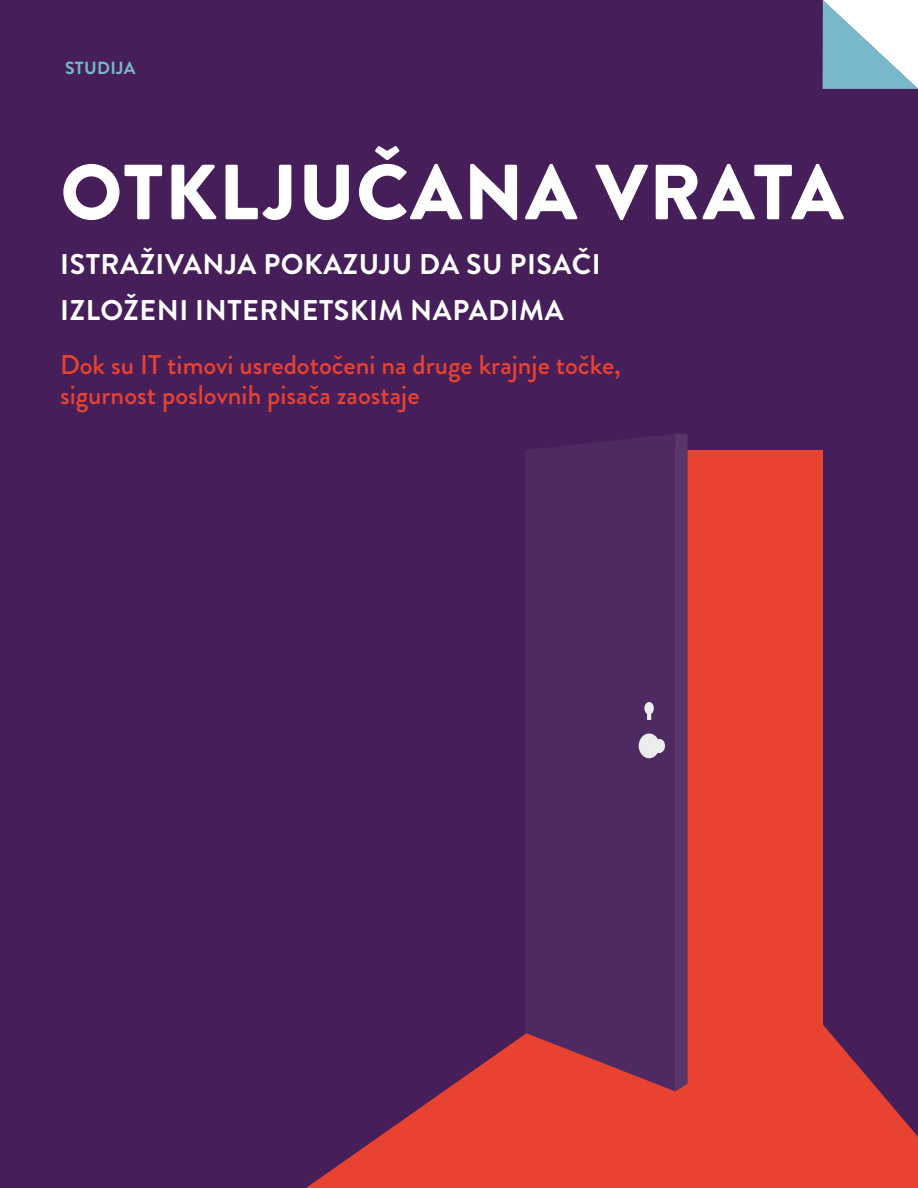
<style>
.page{position:relative;width:918px;height:1188px;background:#461e59}
.page>*{position:absolute;margin:0;border:0;box-sizing:border-box;transform-origin:0 0}
.t1{font:900 78px "Brandon Grotesque";letter-spacing:.02em;color:#fff}
.t2{font:700 28.5px/45.9px "Brandon Grotesque";letter-spacing:.02em;color:#fff}
.t3{font:500 27px/30.8px "Brandon Grotesque";color:#e84230}
.t4{font:700 17.55px "Brandon Grotesque";letter-spacing:.02em;color:#79b8cb}
</style>
<div class="page">
<div style="left:528px;top:450px;width:295px;height:574px;background:#e84230"></div>
<svg style="left:306px;top:956px;width:612px;height:232px;background:#aa343f"></svg>
<div style="left:525px;top:434px;width:150px;height:657px;background:#4e2a62"></div>
<svg style="left:644px;top:702px;width:10px;height:18px"></svg>
<div style="left:639px;top:734px;width:21px;height:24px;background:#ededed;border-radius:50%"></div>
<div style="left:656px;top:739px;width:9px;height:14px;background:#ededed;border-radius:50%"></div>
<div style="left:651px;top:739px;width:9px;height:14px;background:#ededed"></div>
<svg style="left:823px;top:0;width:95px;height:89px"></svg>
<svg style="left:675px;top:434px;width:13px;height:657px;background:#5f3566"></svg>
<p class="t4" style="left:65px;top:55px;width:72px">STUDIJA</p>
<p class="t1" style="left:61px;top:137px;width:784px">OTKLJUČANA VRATA</p>
<p class="t2" style="left:60px;top:242px;width:542px">ISTRAŽIVANJA POKAZUJU DA SU PISAČI<br>IZLOŽENI INTERNETSKIM NAPADIMA</p>
<p class="t3" style="left:60px;top:349px;width:562px">Dok su IT timovi usredotočeni na druge krajnje točke, sigurnost poslovnih pisača zaostaje</p>
</div>
